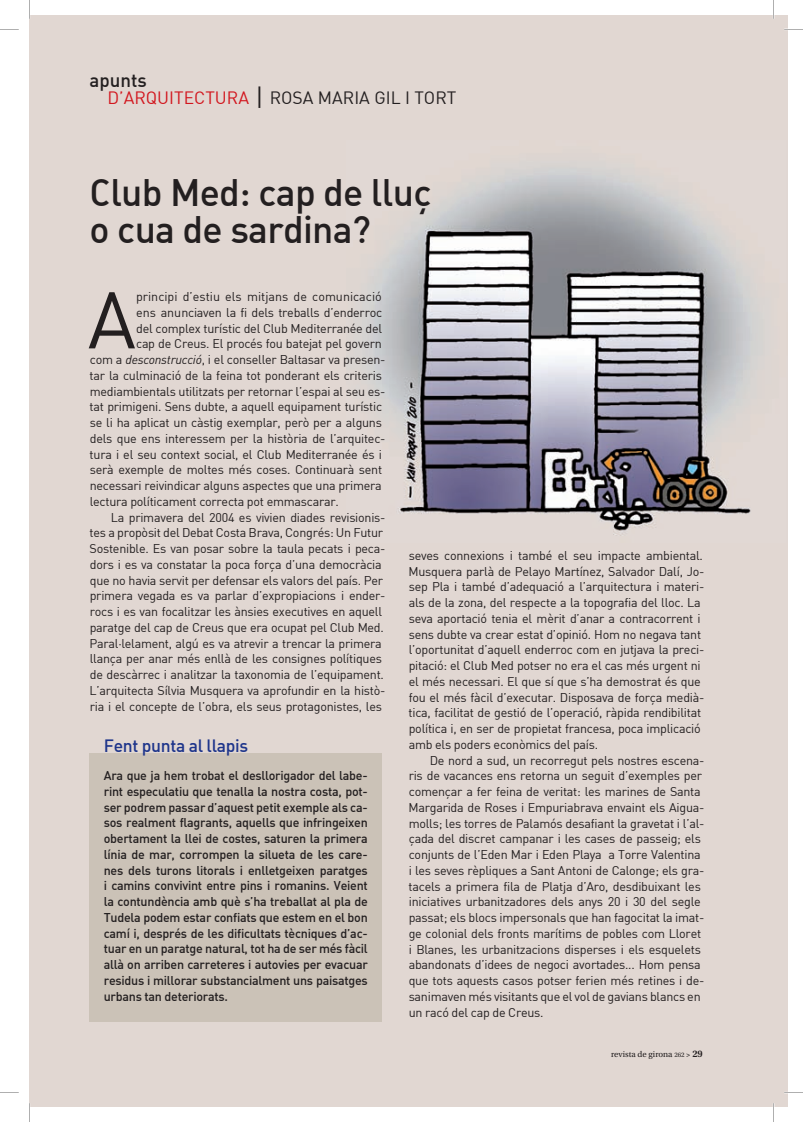
<style>
.page{position:relative;width:803px;height:1122px;background:#fff}
.page>*{position:absolute;margin:0;border:0;box-sizing:border-box;transform-origin:0 0}
.t1{font:78.88px "DIN";color:#231f20}
.t2{font:37.5px/37.5px "DIN Medium Alternate";letter-spacing:-.02em;color:#231f20}
.t3{font:18.75px "DIN Medium Alternate";color:#231f20}
.t4{font:17.5px "DIN";color:#231f20}
.t5{font:17.5px "DIN Medium Alternate";letter-spacing:-.02em;color:#1e358b}
.t6{font:12.5px/15.8px "DIN";letter-spacing:-.02em;color:#231f20}
.t7{font:12.5px/15.8px "DIN Medium Alternate";letter-spacing:-.02em;color:#231f20;text-align:justify}
.t8{font:12.5px "DIN";color:#231f20}
.t9{font:8.75px "Utopia Std";color:#231f20}
.s1{color:#d2161e}
.s2{font-size:25px}
.s3{font-style:italic}
.s4{font-size:6.88px}
.s5{font-weight:600;font-size:7.5px}
.s6{font-weight:600;font-size:10px}
</style>
<div class="page">
<div style="left:29px;top:15px;width:759px;height:1092px;background:#e1d7d2"></div>
<div style="left:90px;top:753px;width:292px;height:269px;background:#cbc2b7"></div>
<img style="left:362px;top:166px;width:401px;height:369px">
<svg style="left:773px;top:0;width:1px;height:19px"></svg>
<svg style="left:29px;top:0;width:1px;height:19px"></svg>
<svg style="left:784px;top:29px;width:19px;height:1px"></svg>
<svg style="left:0;top:29px;width:19px;height:1px"></svg>
<svg style="left:784px;top:1092px;width:19px;height:1px"></svg>
<svg style="left:0;top:1092px;width:19px;height:1px"></svg>
<svg style="left:773px;top:1103px;width:1px;height:19px"></svg>
<svg style="left:29px;top:1103px;width:1px;height:19px"></svg>
<h3 class="t3" style="left:90px;top:68px;width:59px">apunts</h3>
<h3 class="t4" style="left:107px;top:87px;width:351px"><span class="s1">D’ARQUITECTURA</span> <span class="s2">|</span> ROSA MARIA GIL I TORT</h3>
<h2 class="t2" style="left:90px;top:172px;width:343px">Club Med: cap de lluç o cua de sardina?</h2>
<h1 class="t1" style="left:88px;top:271px;width:50px">A</h1>
<p class="t8" style="left:136px;top:289px;width:247px">principi d’estiu els mitjans de comunicació</p>
<p class="t6" style="left:136px;top:304px;width:248px">ens anunciaven la fi dels treballs d’enderroc</p>
<p class="t6" style="left:136px;top:320px;width:248px">del complex turístic del Club Mediterranée del</p>
<p class="t6" style="left:136px;top:336px;width:247px">cap de Creus. El procés fou batejat pel govern</p>
<p class="t6" style="left:90px;top:351px;width:297px">com a <span class="s3">desconstrucció</span>, i el conseller Baltasar va presen-</p>
<p class="t6" style="left:90px;top:367px;width:294px">tar la culminació de la feina tot ponderant els criteris</p>
<p class="t6" style="left:90px;top:383px;width:297px">mediambientals utilitzats per retornar l’espai al seu es-</p>
<p class="t6" style="left:90px;top:399px;width:294px">tat primigeni. Sens dubte, a aquell equipament turístic</p>
<p class="t6" style="left:90px;top:414px;width:294px">se li ha aplicat un càstig exemplar, però per a alguns</p>
<p class="t6" style="left:90px;top:430px;width:297px">dels que ens interessem per la història de l’arquitec-</p>
<p class="t6" style="left:90px;top:446px;width:294px">tura i el seu context social, el Club Mediterranée és i</p>
<p class="t6" style="left:90px;top:462px;width:294px">serà exemple de moltes més coses. Continuarà sent</p>
<p class="t6" style="left:90px;top:477px;width:293px">necessari reivindicar alguns aspectes que una primera</p>
<p class="t6" style="left:90px;top:493px;width:250px">lectura políticament correcta pot emmascarar.</p>
<p class="t6" style="left:111px;top:509px;width:276px">La primavera del 2004 es vivien diades revisionis-</p>
<p class="t6" style="left:90px;top:525px;width:295px">tes a propòsit del Debat Costa Brava, Congrés: Un Futur</p>
<p class="t6" style="left:90px;top:540px;width:297px">Sostenible. Es van posar sobre la taula pecats i peca-</p>
<p class="t6" style="left:90px;top:556px;width:293px">dors i es va constatar la poca força d’una democràcia</p>
<p class="t6" style="left:90px;top:572px;width:295px">que no havia servit per defensar els valors del país. Per</p>
<p class="t6" style="left:90px;top:588px;width:297px">primera vegada es va parlar d’expropiacions i ender-</p>
<p class="t6" style="left:90px;top:603px;width:294px">rocs i es van focalitzar les ànsies executives en aquell</p>
<p class="t6" style="left:90px;top:619px;width:296px">paratge del cap de Creus que era ocupat pel Club Med.</p>
<p class="t6" style="left:90px;top:635px;width:294px">Paral·lelament, algú es va atrevir a trencar la primera</p>
<p class="t6" style="left:90px;top:651px;width:294px">llança per anar més enllà de les consignes polítiques</p>
<p class="t6" style="left:90px;top:666px;width:296px">de descàrrec i analitzar la taxonomia de l’equipament.</p>
<p class="t6" style="left:90px;top:682px;width:297px">L’arquitecta Sílvia Musquera va aprofundir en la histò-</p>
<p class="t6" style="left:90px;top:698px;width:294px">ria i el concepte de l’obra, els seus protagonistes, les</p>
<h3 class="t5" style="left:104px;top:734px;width:146px">Fent punta al llapis</h3>
<p class="t7" style="left:104px;top:767px;width:266px">Ara que ja hem trobat el desllorigador del labe&shy;rint especulatiu que tenalla la nostra costa, pot&shy;ser podrem passar d’aquest petit exemple als ca&shy;sos realment flagrants, aquells que infringeixen obertament la llei de costes, saturen la primera línia de mar, corrompen la silueta de les care&shy;nes dels turons litorals i enlletgeixen paratges i camins convivint entre pins i romanins. Veient la contundència amb què s’ha treballat al pla de Tudela podem estar confiats que estem en el bon camí i, després de les dificultats tècniques d’ac&shy;tuar en un paratge natural, tot ha de ser més fàcil allà on arriben carreteres i autovies per evacuar residus i millorar substancialment uns paisatges urbans tan deteriorats.</p>
<p class="t6" style="left:408px;top:547px;width:297px">seves connexions i també el seu impacte ambiental.<br>Musquera parlà de Pelayo Martínez, Salvador Dalí, Jo&shy;sep Pla i també d’adequació a l’arquitectura i materi&shy;als de la zona, del respecte a la topografia del lloc. La seva aportació tenia el mèrit d’anar a contracorrent i sens dubte va crear estat d’opinió. Hom no negava tant l’oportunitat d’aquell enderroc com en jutjava la preci&shy;pitació: el Club Med potser no era el cas més urgent ni el més necessari. El que sí que s’ha demostrat és que fou el més fàcil d’executar. Disposava de força medià&shy;tica, facilitat de gestió de l’operació, ràpida rendibilitat política i, en ser de propietat francesa, poca implicació amb els poders econòmics del país.</p>
<p class="t6" style="left:408px;top:752px;width:297px;text-indent:21px">De nord a sud, un recorregut pels nostres escena&shy;ris de vacances ens retorna un seguit d’exemples per començar a fer feina de veritat: les marines de Santa Margarida de Roses i Empuriabrava envaint els Aigua&shy;molls; les torres de Palamós desafiant la gravetat i l’al&shy;çada del discret campanar i les cases de passeig; els conjunts de l’Eden Mar i Eden Playa a Torre Valentina i les seves rèpliques a Sant Antoni de Calonge; els gra&shy;tacels a primera fila de Platja d’Aro, desdibuixant les iniciatives urbanitzadores dels anys 20 i 30 del segle passat; els blocs impersonals que han fagocitat la imat&shy;ge colonial dels fronts marítims de pobles com Lloret i Blanes, les urbanitzacions disperses i els esquelets abandonats d’idees de negoci avortades... Hom pensa que tots aquests casos potser ferien més retines i de&shy;sanimaven més visitants que el vol de gavians blancs en un racó del cap de Creus.</p>
<p class="t9" style="left:611px;top:1050px;width:93px">revista de girona <span class="s4">262</span> <span class="s5">&gt;</span> <span class="s6">29</span></p>
</div>
